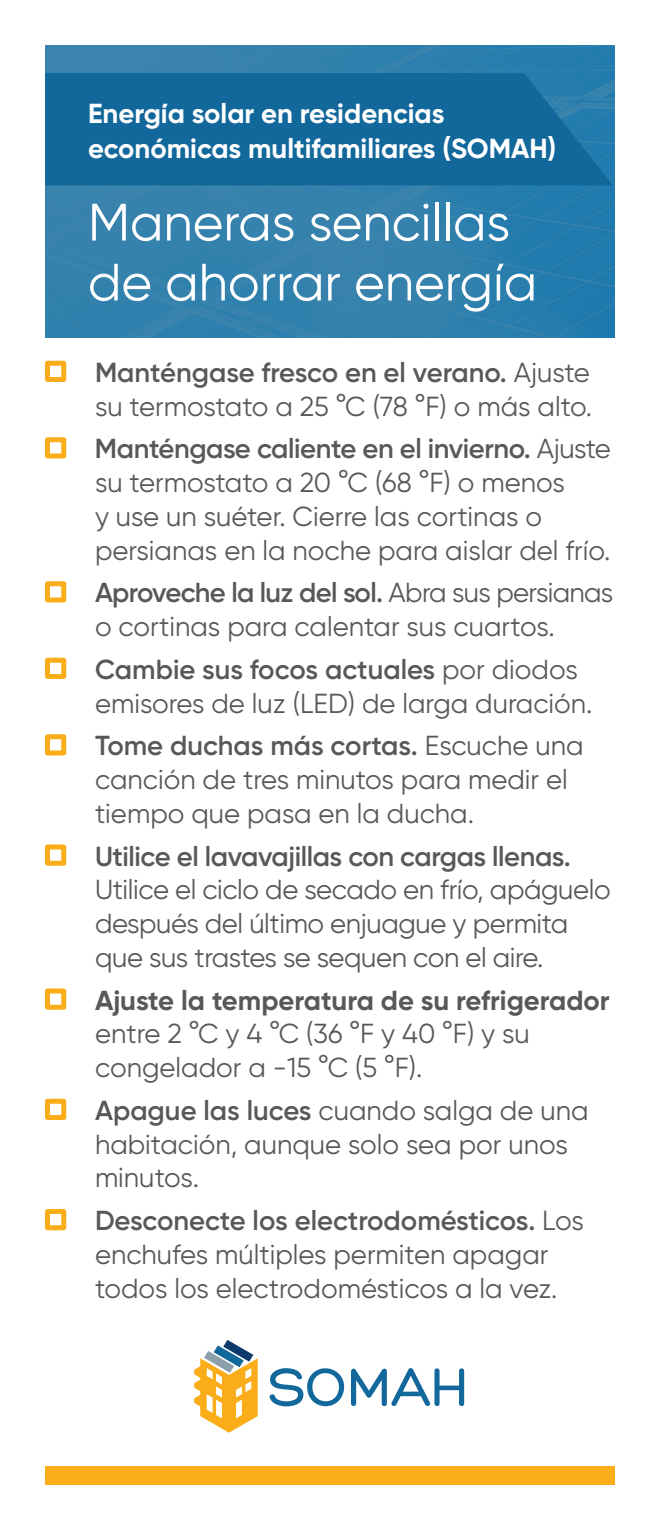
<style>
.page{position:relative;width:660px;height:1530px;background:#fff}
.page>*{position:absolute;margin:0;border:0;box-sizing:border-box;transform-origin:0 0}
.Header_Title{font:52.5px/60px "Gilroy";color:#fff}
.Bullets_-_checkmark{font:27.5px/33.8px "Gilroy";color:#57585a}
.Header_SOMAH_name{font:700 27.5px/35px "Gilroy";color:#fff}
.s1{font-weight:600}
.s2{font-weight:700}
</style>
<div class="page">
<img style="left:45px;top:45px;width:570px;height:292px">
<svg style="left:45px;top:73px;width:568px;height:112px;background:#13689c"></svg>
<svg style="left:269px;top:1368px;width:75px;height:38px"></svg>
<svg style="left:351px;top:1368px;width:113px;height:39px"></svg>
<svg style="left:194px;top:1340px;width:64px;height:93px"></svg>
<div style="left:45px;top:1466px;width:570px;height:19px;background:#faad19"></div>
<div style="left:45px;top:361px;width:21px;height:21px;border:5px solid #faad19"></div>
<div style="left:45px;top:437px;width:21px;height:21px;border:5px solid #faad19"></div>
<div style="left:45px;top:581px;width:21px;height:21px;border:5px solid #faad19"></div>
<div style="left:45px;top:658px;width:21px;height:21px;border:5px solid #faad19"></div>
<div style="left:45px;top:734px;width:21px;height:22px;border:5px solid #faad19"></div>
<div style="left:45px;top:844px;width:21px;height:22px;border:5px solid #faad19"></div>
<div style="left:45px;top:988px;width:21px;height:22px;border:5px solid #faad19"></div>
<div style="left:45px;top:1099px;width:21px;height:21px;border:5px solid #faad19"></div>
<div style="left:45px;top:1209px;width:21px;height:21px;border:5px solid #faad19"></div>
<p class="Header_SOMAH_name" style="left:88px;top:96px;width:470px">Energía solar en residencias económicas multifamiliares (SOMAH)</p>
<p class="Header_Title" style="left:88px;top:192px;width:451px">Maneras sencillas de ahorrar energía</p>
<p class="Bullets_-_checkmark" style="left:95px;top:355px;width:499px"><span class="s1">Manténgase fresco en el verano.</span> Ajuste su termostato a 25 °C (78 °F) o más alto.</p>
<p class="Bullets_-_checkmark" style="left:95px;top:432px;width:517px"><span class="s1">Manténgase caliente en el invierno.</span> Ajuste su termostato a 20 °C (68 °F) o menos<br>y use un suéter. Cierre las cortinas o persianas en la noche para aislar del frío.</p>
<p class="Bullets_-_checkmark" style="left:95px;top:576px;width:520px"><span class="s1">Aproveche la luz del sol.</span> Abra sus persianas o cortinas para calentar sus cuartos.</p>
<p class="Bullets_-_checkmark" style="left:95px;top:652px;width:499px"><span class="s1">Cambie sus focos actuales</span> por diodos emisores de luz (LED) de larga duración.</p>
<p class="Bullets_-_checkmark" style="left:95px;top:729px;width:490px"><span class="s1">Tome duchas más cortas.</span> Escuche una canción de tres minutos para medir el tiempo que pasa en la ducha.</p>
<p class="Bullets_-_checkmark" style="left:95px;top:839px;width:517px"><span class="s1">Utilice el lavavajillas con cargas llenas.<br></span>Utilice el ciclo de secado en frío, apáguelo después del último enjuague y permita que sus trastes se sequen con el aire.</p>
<p class="Bullets_-_checkmark" style="left:95px;top:983px;width:516px"><span class="s2">Ajuste la temperatura de su refrigerador </span>entre 2 °C y 4 °C (36 °F y 40 °F) y su congelador a -15 °C (5 °F).</p>
<p class="Bullets_-_checkmark" style="left:95px;top:1093px;width:495px"><span class="s1">Apague las luces</span> cuando salga de una habitación, aunque solo sea por unos minutos.</p>
<p class="Bullets_-_checkmark" style="left:95px;top:1203px;width:490px"><span class="s1">Desconecte los electrodomésticos.</span> Los enchufes múltiples permiten apagar todos los electrodomésticos a la vez.</p>
</div>
